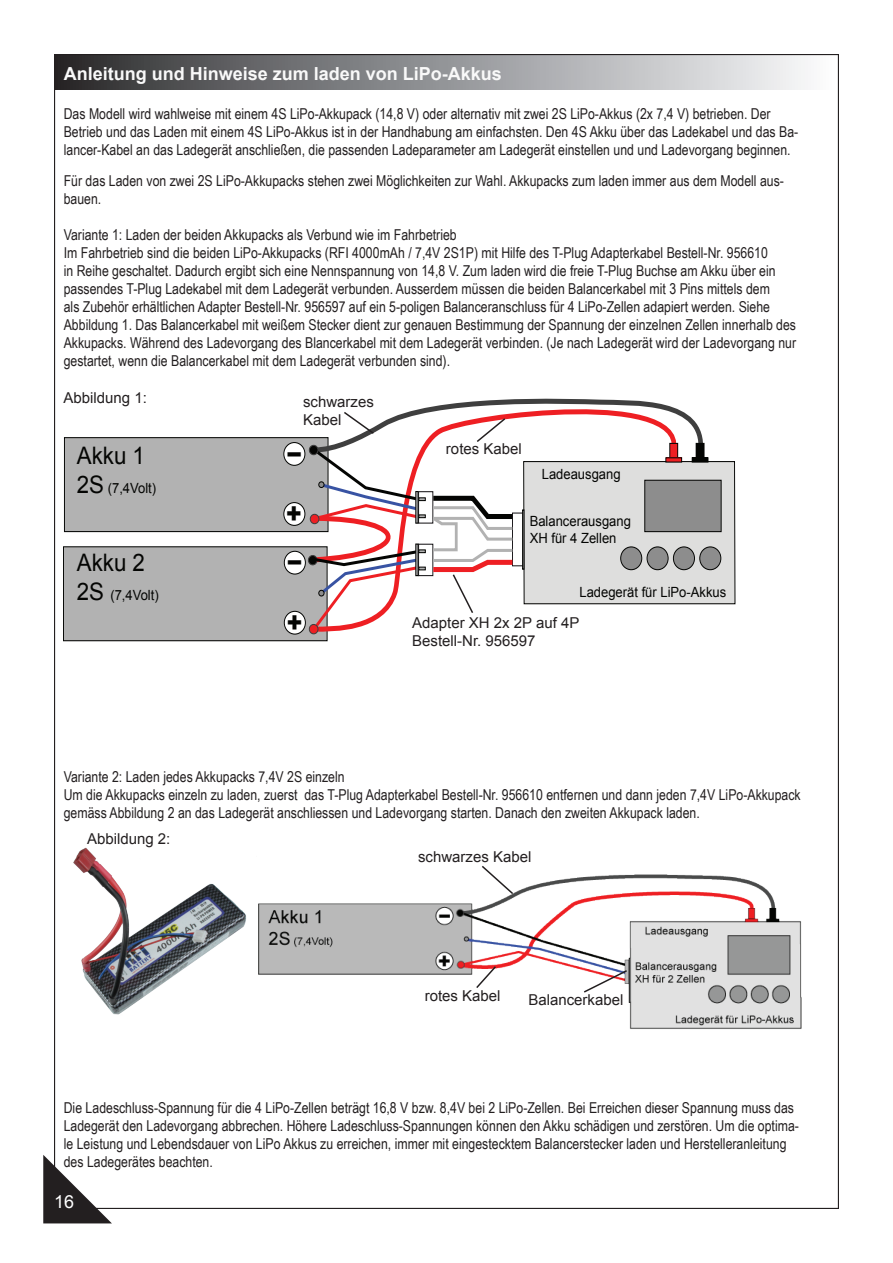
<style>
.page{position:relative;width:893px;height:1263px;background:#fff}
.page>*{position:absolute;margin:0;border:0;box-sizing:border-box;transform-origin:0 0}
.t1{font:900 26.85px "Arial";color:#040503;scale:.93 1}
.t2{font:24.15px "Arial";color:#040503;scale:.93 1}
.t3{font:700 18px "Arial";color:#f9f9f9}
.t4{font:18px "Arial";color:#fff}
.t5{font:15px/18px "Arial Narrow";color:#231f20}
.t6{font:15px/18px "Arial";color:#231f20}
.t7{font:14.1px/16.8px "Arial";color:#040503;scale:.93 1}
.s1{font-size:24.15px}
</style>
<div class="page">
<svg style="left:43px;top:1155px;width:69px;height:68px"></svg>
<div style="left:54px;top:54px;width:784px;height:35px;background:linear-gradient(to right,#2c2c2f,#fcfdff)"></div>
<img style="left:73px;top:847px;width:173px;height:168px">
<img style="left:259px;top:874px;width:542px;height:155px">
<svg style="left:475px;top:965px;width:23px;height:25px"></svg>
<svg style="left:480px;top:865px;width:35px;height:31px"></svg>
<svg style="left:582px;top:969px;width:47px;height:25px"></svg>
<div style="left:64px;top:438px;width:264px;height:94px;background:#b2b2b2"></div>
<div style="left:64px;top:437px;width:264px;height:95px;border:1px solid #040503"></div>
<div style="left:64px;top:547px;width:263px;height:94px;background:#b2b2b2"></div>
<div style="left:63px;top:546px;width:265px;height:95px;border:1px solid #040503"></div>
<div style="left:308px;top:555px;width:10px;height:10px;border:1px solid #3f3f3f;border-radius:50%"></div>
<div style="left:284px;top:503px;width:21px;height:22px;background:#fff;border-radius:50%"></div>
<div style="left:283px;top:502px;width:22px;height:24px;border:1px solid #040503;border-radius:50%"></div>
<div style="left:284px;top:443px;width:21px;height:22px;background:#fff;border-radius:50%"></div>
<div style="left:283px;top:442px;width:22px;height:24px;border:1px solid #040503;border-radius:50%"></div>
<div style="left:284px;top:611px;width:21px;height:23px;background:#fff;border-radius:50%"></div>
<div style="left:284px;top:611px;width:22px;height:24px;border:1px solid #040503;border-radius:50%"></div>
<div style="left:284px;top:551px;width:21px;height:23px;background:#fff;border-radius:50%"></div>
<div style="left:284px;top:551px;width:22px;height:23px;border:1px solid #040503;border-radius:50%"></div>
<div style="left:309px;top:624px;width:9px;height:10px;background:#ee1f23;border-radius:50%"></div>
<div style="left:309px;top:624px;width:9px;height:10px;border:1px solid #3f3f3f;border-radius:50%"></div>
<svg style="left:309px;top:398px;width:427px;height:233px"></svg>
<p class="t3" style="left:64px;top:62px;width:440px">Anleitung und Hinweise zum laden von LiPo-Akkus</p>
<p class="t5" style="left:64px;top:105px;width:736px">Das Modell wird wahlweise mit einem 4S LiPo-Akkupack (14,8 V) oder alternativ mit zwei 2S LiPo-Akkus (2x 7,4 V) betrieben. Der<br>Betrieb und das Laden mit einem 4S LiPo-Akkus ist in der Handhabung am einfachsten. Den 4S Akku über das Ladekabel und das Ba&shy;lancer-Kabel an das Ladegerät anschließen, die passenden Ladeparameter am Ladegerät einstellen und und Ladevorgang beginnen.</p>
<p class="t5" style="left:64px;top:171px;width:722px">Für das Laden von zwei 2S LiPo-Akkupacks stehen zwei Möglichkeiten zur Wahl. Akkupacks zum laden immer aus dem Modell aus&shy;bauen.</p>
<p class="t5" style="left:64px;top:225px;width:734px">Variante 1: Laden der beiden Akkupacks als Verbund wie im Fahrbetrieb<br>Im Fahrbetrieb sind die beiden LiPo-Akkupacks (RFI 4000mAh / 7,4V 2S1P) mit Hilfe des T-Plug Adapterkabel Bestell-Nr. 956610<br>in Reihe geschaltet. Dadurch ergibt sich eine Nennspannung von 14,8 V. Zum laden wird die freie T-Plug Buchse am Akku über ein passendes T-Plug Ladekabel mit dem Ladegerät verbunden. Ausserdem müssen die beiden Balancerkabel mit 3 Pins mittels dem<br>als Zubehör erhältlichen Adapter Bestell-Nr. 956597 auf ein 5-poligen Balanceranschluss für 4 LiPo-Zellen adapiert werden. Siehe Abbildung 1. Das Balancerkabel mit weißem Stecker dient zur genauen Bestimmung der Spannung der einzelnen Zellen innerhalb des Akkupacks. Während des Ladevorgang des Blancerkabel mit dem Ladegerät verbinden. (Je nach Ladegerät wird der Ladevorgang nur gestartet, wenn die Balancerkabel mit dem Ladegerät verbunden sind).</p>
<p class="t6" style="left:64px;top:389px;width:85px">Abbildung 1:</p>
<h2 class="t2" style="left:77px;top:439px;width:75px">Akku 1</h2>
<p class="t7" style="left:77px;top:479px;width:87px"><span class="s1">2S</span> (7,4Volt)</p>
<h2 class="t2" style="left:77px;top:547px;width:75px">Akku 2</h2>
<p class="t7" style="left:77px;top:587px;width:90px"><span class="s1">2S</span> (7,4Volt)</p>
<p class="t6" style="left:303px;top:393px;width:72px">schwarzes<br>Kabel</p>
<h1 class="t1" style="left:286px;top:435px;width:19px">−</h1>
<h1 class="t1" style="left:286px;top:494px;width:19px">+</h1>
<h1 class="t1" style="left:287px;top:543px;width:19px">−</h1>
<h1 class="t1" style="left:286px;top:603px;width:19px">+</h1>
<p class="t6" style="left:446px;top:440px;width:77px">rotes Kabel</p>
<p class="t7" style="left:542px;top:465px;width:86px">Ladeausgang</p>
<p class="t7" style="left:530px;top:512px;width:110px">Balancerausgang<br>XH für 4 Zellen</p>
<p class="t7" style="left:579px;top:583px;width:159px">Ladegerät für LiPo-Akkus</p>
<p class="t6" style="left:412px;top:614px;width:169px">Adapter XH 2x 2P auf 4P<br>Bestell-Nr. 956597</p>
<p class="t5" style="left:64px;top:768px;width:738px">Variante 2: Laden jedes Akkupacks 7,4V 2S einzeln<br>Um die Akkupacks einzeln zu laden, zuerst das T-Plug Adapterkabel Bestell-Nr. 956610 entfernen und dann jeden 7,4V LiPo-Akkupack gemäss Abbildung 2 an das Ladegerät anschliessen und Ladevorgang starten. Danach den zweiten Akkupack laden.</p>
<p class="t6" style="left:87px;top:830px;width:85px">Abbildung 2:</p>
<p class="t6" style="left:418px;top:847px;width:115px">schwarzes Kabel</p>
<p class="t6" style="left:425px;top:987px;width:77px">rotes Kabel</p>
<p class="t6" style="left:528px;top:991px;width:97px">Balancerkabel</p>
<p class="t5" style="left:64px;top:1098px;width:737px">Die Ladeschluss-Spannung für die 4 LiPo-Zellen beträgt 16,8 V bzw. 8,4V bei 2 LiPo-Zellen. Bei Erreichen dieser Spannung muss das Ladegerät den Ladevorgang abbrechen. Höhere Ladeschluss-Spannungen können den Akku schädigen und zerstören. Um die optima&shy;le Leistung und Lebendsdauer von LiPo Akkus zu erreichen, immer mit eingestecktem Balancerstecker laden und Herstelleranleitung des Ladegerätes beachten.</p>
<p class="t4" style="left:54px;top:1190px;width:22px">16</p>
</div>
